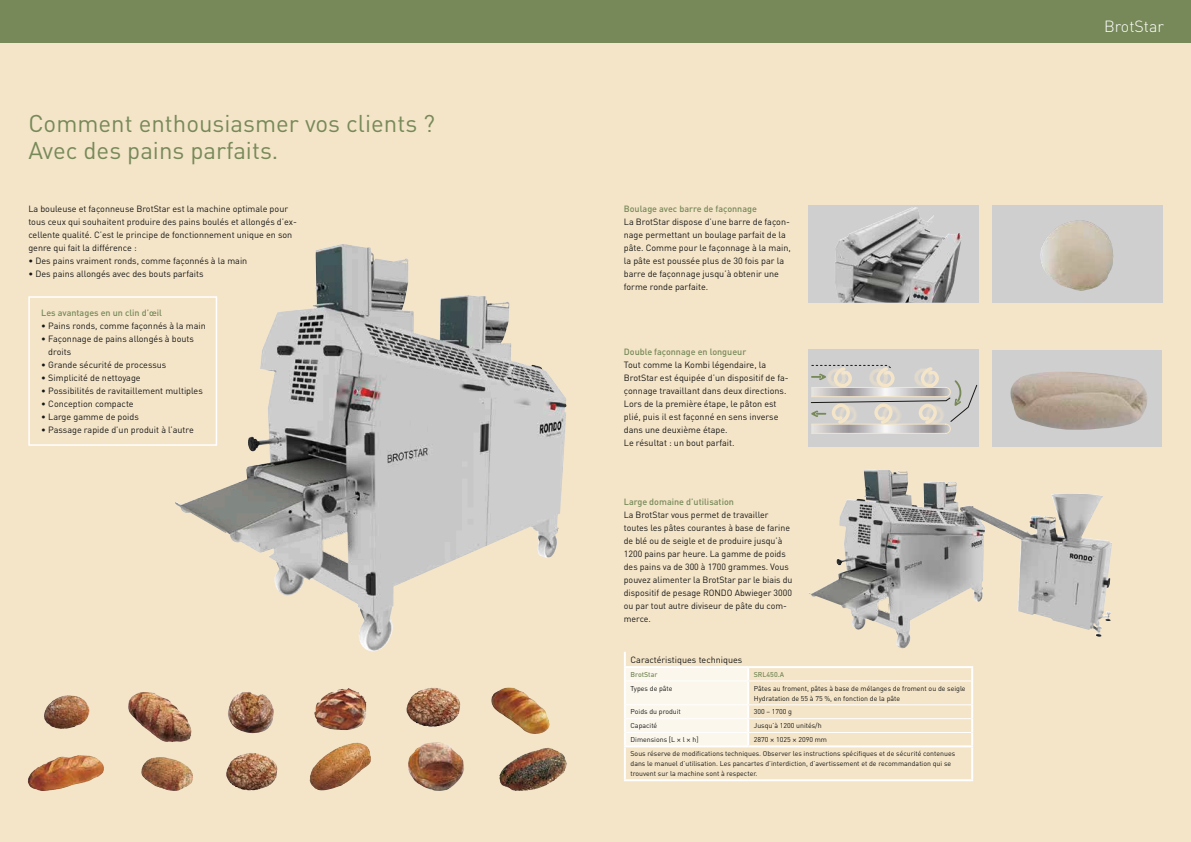
<style>
.page{position:relative;width:1191px;height:842px;background:#f4e5c9}
.page>*{position:absolute;margin:0;border:0;box-sizing:border-box;transform-origin:0 0}
.t1{font:24px/27px "DIN Pro";color:#778959}
.t2{font:300 16px "DIN Pro";color:#fff}
.t3{font:9px/13px "DIN Pro";color:#171715}
.t4{font:500 9px "DIN Pro";color:#778959}
.t5{font:7px/10px "DIN Pro";color:#171715}
.t6{font:500 7px "DIN Pro";color:#778959}
.s1{font-family:"Frutiger LT Std";font-stretch:condensed}
</style>
<div class="page">
<div style="left:595px;top:0;width:596px;height:43px;background:#778959"></div>
<div style="left:0;top:0;width:595px;height:43px;background:#778959"></div>
<div style="left:28px;top:296px;width:189px;height:150px;border:2px solid #fff"></div>
<img style="left:44px;top:695px;width:45px;height:34px">
<img style="left:128px;top:692px;width:64px;height:50px">
<img style="left:228px;top:692px;width:46px;height:41px">
<img style="left:314px;top:688px;width:52px;height:42px">
<img style="left:28px;top:755px;width:76px;height:36px">
<img style="left:141px;top:757px;width:44px;height:34px">
<img style="left:226px;top:753px;width:49px;height:37px">
<img style="left:309px;top:742px;width:48px;height:48px">
<div style="left:992px;top:350px;width:170px;height:96px;background:#cfcfd0"></div>
<img style="left:1010px;top:372px;width:137px;height:58px">
<div style="left:992px;top:206px;width:170px;height:97px;background:#cfcfd0"></div>
<img style="left:1040px;top:220px;width:73px;height:71px">
<svg style="left:624px;top:652px;width:349px;height:96px"></svg>
<hr style="left:971px;top:747px;width:2px;height:32px;background:#fff">
<hr style="left:626px;top:680px;width:122px;height:1px;background:#fff">
<hr style="left:748px;top:680px;width:223px;height:1px;background:#fff">
<hr style="left:626px;top:704px;width:122px;height:1px;background:#fff">
<hr style="left:748px;top:704px;width:223px;height:1px;background:#fff">
<hr style="left:626px;top:718px;width:122px;height:1px;background:#fff">
<hr style="left:748px;top:718px;width:223px;height:1px;background:#fff">
<hr style="left:626px;top:732px;width:122px;height:1px;background:#fff">
<hr style="left:748px;top:732px;width:223px;height:1px;background:#fff">
<hr style="left:624px;top:666px;width:124px;height:2px;background:#fff">
<hr style="left:748px;top:666px;width:225px;height:2px;background:#fff">
<hr style="left:624px;top:747px;width:2px;height:32px;background:#fff">
<hr style="left:624px;top:779px;width:124px;height:2px;background:#fff">
<hr style="left:748px;top:779px;width:225px;height:2px;background:#fff">
<hr style="left:624px;top:745px;width:124px;height:2px;background:#fff">
<hr style="left:748px;top:745px;width:225px;height:2px;background:#fff">
<div style="left:808px;top:206px;width:170px;height:97px;background:#cfcfd0"></div>
<img style="left:835px;top:207px;width:127px;height:96px">
<img style="left:808px;top:349px;width:159px;height:21px">
<img style="left:834px;top:349px;width:88px;height:15px">
<img style="left:808px;top:370px;width:171px;height:77px">
<img style="left:847px;top:434px;width:88px;height:13px">
<svg style="left:810px;top:364px;width:168px;height:70px;background:#cdcac6"></svg>
<img style="left:174px;top:250px;width:393px;height:401px">
<img style="left:809px;top:470px;width:293px;height:178px">
<img style="left:491px;top:687px;width:58px;height:47px">
<img style="left:499px;top:748px;width:48px;height:43px">
<img style="left:406px;top:687px;width:52px;height:40px">
<img style="left:408px;top:742px;width:56px;height:49px">
<h1 class="t1" style="left:28px;top:109px;width:408px">Comment enthousiasmer vos clients ?<br>Avec des pains parfaits.</h1>
<p class="t3" style="left:28px;top:202px;width:270px">La bouleuse et façonneuse BrotStar est la machine optimale pour tous ceux qui souhaitent produire des pains boulés et allongés d’ex&shy;cellente qualité. C’est le principe de fonctionnement unique en son genre qui fait la différence :</p>
<p class="t3" style="left:28px;top:254px;width:220px">• Des pains vraiment ronds, comme façonnés à la main</p>
<p class="t3" style="left:28px;top:267px;width:177px">• Des pains allongés avec des bouts parfaits</p>
<p class="t4" style="left:41px;top:307px;width:122px">Les avantages en un clin d’œil</p>
<p class="t3" style="left:41px;top:319px;width:166px">• Pains ronds, comme façonnés à la main</p>
<p class="t3" style="left:48px;top:332px;width:147px;text-indent:-7px">• Façonnage de pains allongés à bouts droits</p>
<p class="t3" style="left:41px;top:358px;width:127px">• Grande sécurité de processus</p>
<p class="t3" style="left:41px;top:371px;width:101px">• Simplicité de nettoyage</p>
<p class="t3" style="left:41px;top:384px;width:163px">• Possibilités de ravitaillement multiples</p>
<p class="t3" style="left:41px;top:397px;width:94px">• Conception compacte</p>
<p class="t3" style="left:41px;top:410px;width:99px">• Large gamme de poids</p>
<p class="t3" style="left:41px;top:423px;width:154px">• Passage rapide d’un produit à l’autre</p>
<p class="t4" style="left:624px;top:203px;width:135px">Boulage avec barre de façonnage</p>
<p class="t3" style="left:624px;top:215px;width:168px">La BrotStar dispose d’une barre de façon&shy;nage permettant un boulage parfait de la pâte. Comme pour le façonnage à la main, la pâte est poussée plus de 30 fois par la barre de façonnage jusqu’à obtenir une forme ronde parfaite.</p>
<p class="t4" style="left:624px;top:346px;width:124px">Double façonnage en longueur</p>
<p class="t3" style="left:624px;top:358px;width:166px">Tout comme la Kombi légendaire, la BrotStar est équipée d’un dispositif de fa&shy;çonnage travaillant dans deux directions.<br>Lors de la première étape, le pâton est plié, puis il est façonné en sens inverse dans une deuxième étape.<br>Le résultat : un bout parfait.</p>
<p class="t4" style="left:624px;top:495px;width:112px">Large domaine d’utilisation</p>
<p class="t3" style="left:624px;top:508px;width:170px">La BrotStar vous permet de travailler toutes les pâtes courantes à base de farine de blé ou de seigle et de produire jusqu’à 1200 pains par heure. La gamme de poids des pains va de 300 à 1700 grammes. Vous pouvez alimenter la BrotStar par le biais du dispositif de pesage RONDO Abwieger 3000 ou par tout autre diviseur de pâte du com&shy;merce.</p>
<p class="t3" style="left:630px;top:653px;width:113px">Caractéristiques techniques</p>
<p class="t6" style="left:630px;top:669px;width:28px">BrotStar</p>
<p class="t6" style="left:754px;top:669px;width:32px">SRL450.A</p>
<p class="t5" style="left:630px;top:683px;width:44px">Types de pâte</p>
<p class="t5" style="left:754px;top:683px;width:213px">Pâtes au froment, pâtes à base de mélanges de froment ou de seigle<br>Hydratation de 55 à 75 %, en fonction de la pâte</p>
<p class="t5" style="left:630px;top:707px;width:52px">Poids du produit</p>
<p class="t5" style="left:754px;top:707px;width:40px">300 – 1700 g</p>
<p class="t5" style="left:630px;top:720px;width:28px">Capacité</p>
<p class="t5" style="left:754px;top:720px;width:69px">Jusqu’à 1200 unités/h</p>
<p class="t5" style="left:630px;top:734px;width:70px">Dimensions [L <span class="s1">×</span> l <span class="s1">×</span> h]</p>
<p class="t5" style="left:630px;top:732px;width:326px;line-height:13.9px;text-indent:123px">2870 <span class="s1">×</span> 1025 <span class="s1">×</span> 2090 mm<br>Sous réserve de modifications techniques. Observer les instructions spécifiques et de sécurité contenues</p>
<p class="t5" style="left:630px;top:758px;width:322px">dans le manuel d’utilisation. Les pancartes d’interdiction, d’avertissement et de recommandation qui se trouvent sur la machine sont à respecter.</p>
<h2 class="t2" style="left:1104px;top:15px;width:61px">BrotStar</h2>
</div>
